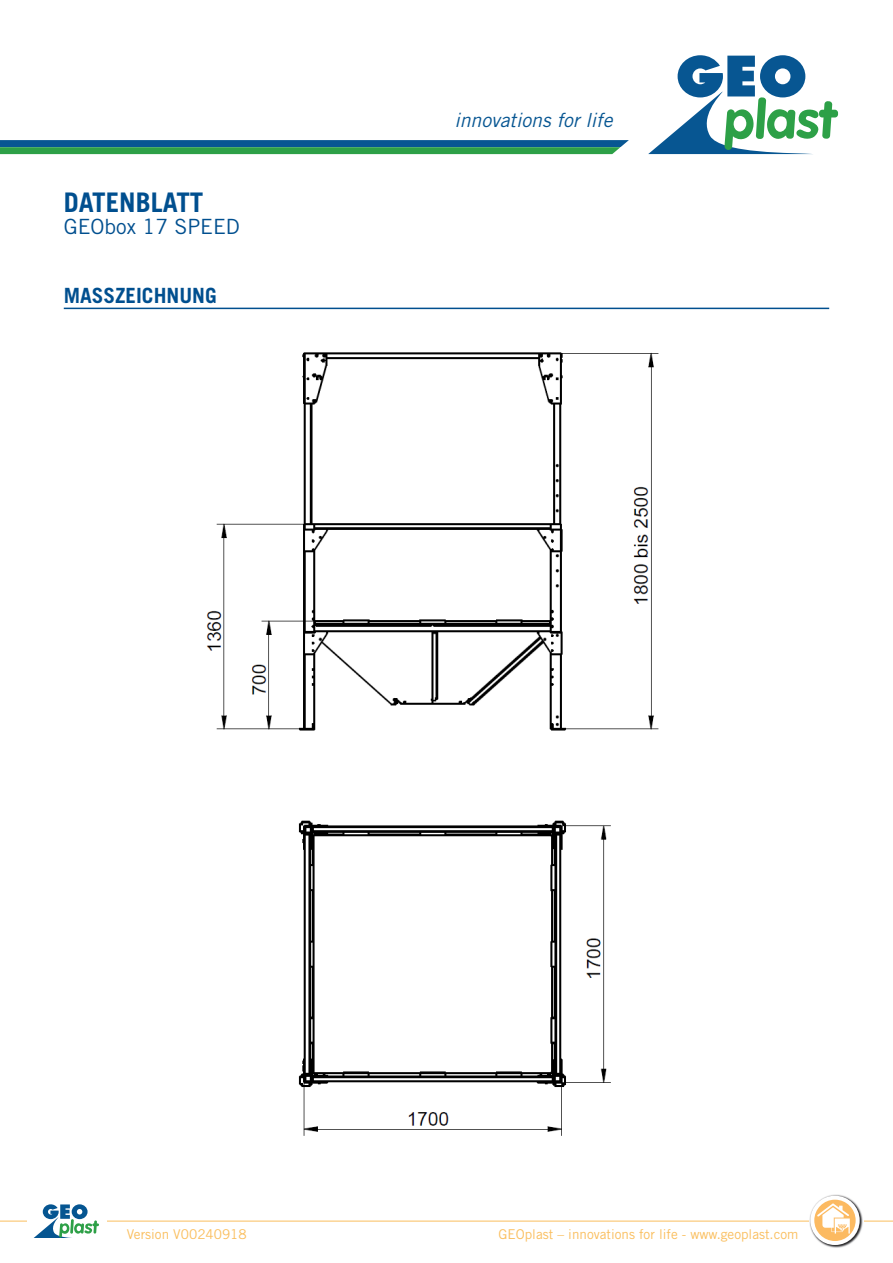
<style>
.page{position:relative;width:893px;height:1263px;background:#fff}
.page>*{position:absolute;margin:0;border:0;box-sizing:border-box;transform-origin:0 0}
.Ü1{font:700 27px "Trade Gothic LT Std";color:#004f8f}
.Ü1_1{font:21px "Trade Gothic LT Std";color:#004f8f}
.Ü2{font:700 21px "Trade Gothic LT Std";color:#004f8f}
.t1{font:italic 19.5px "Trade Gothic LT Std";color:#075692}
.S-Fußzeile{font:13.5px "Trade Gothic LT Std";color:#fabe5d}
</style>
<div class="page">
<div style="left:819px;top:110px;width:19px;height:7px;background:#2da047;border-radius:3px"></div>
<svg style="left:648px;top:55px;width:184px;height:99px"></svg>
<svg style="left:0;top:140px;width:629px;height:14px;background:#207e71"></svg>
<hr style="left:0;top:1221px;width:893px;height:1px;background:#fabe5d">
<div style="left:28px;top:1202px;width:79px;height:44px;background:#fff"></div>
<svg style="left:35px;top:1204px;width:64px;height:33px"></svg>
<img style="left:808px;top:1194px;width:55px;height:54px">
<svg style="left:810px;top:1196px;width:50px;height:49px"></svg>
<div style="left:814px;top:1200px;width:42px;height:41px;background:#fcba61;border-radius:50%"></div>
<svg style="left:815px;top:1203px;width:41px;height:33px"></svg>
<hr style="left:64px;top:308px;width:765px;height:1px;background:#004f8f">
<img style="left:206px;top:352px;width:453px;height:784px">
<p class="Ü1" style="left:64px;top:185px;width:141px">DATENBLATT</p>
<p class="Ü1_1" style="left:64px;top:214px;width:178px">GEObox 17 SPEED</p>
<p class="Ü2" style="left:64px;top:283px;width:154px">MASSZEICHNUNG</p>
<h3 class="t1" style="left:454px;top:108px;width:160px">innovations for life</h3>
<p class="S-Fußzeile" style="left:127px;top:1226px;width:121px">Version V00240918</p>
<p class="S-Fußzeile" style="left:498px;top:1226px;width:301px">GEOplast – innovations for life - www.geoplast.com</p>
</div>
